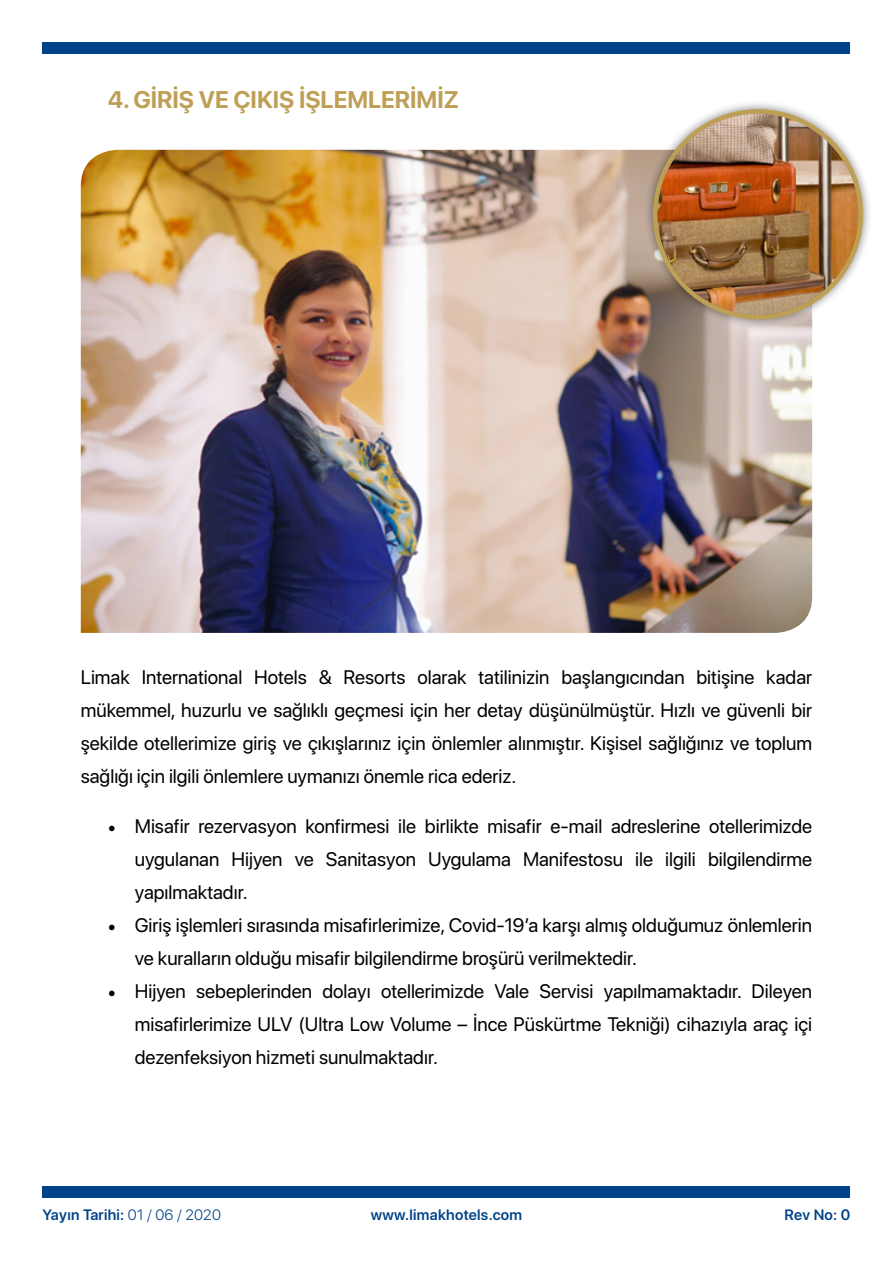
<style>
.page{position:relative;width:893px;height:1263px;background:#fff}
.page>*{position:absolute;margin:0;border:0;box-sizing:border-box;transform-origin:0 0}
.t1{font:700 24px "SF Pro Display";color:#be9f56}
.t2{font:19.5px/33px "SF Pro Display";color:#000;text-align:justify}
.t3{font:600 15px "SF Pro Display";letter-spacing:.02em;color:#004289}
.s1{font-family:"Minion Pro";font-size:21px}
.s2{font-weight:300}
</style>
<div class="page">
<div style="left:43px;top:43px;width:807px;height:11px;background:#004289"></div>
<div style="left:43px;top:1186px;width:807px;height:12px;background:#004289"></div>
<img style="left:81px;top:150px;width:731px;height:483px">
<div style="left:644px;top:100px;width:228px;height:229px;background:#000;opacity:.45"></div>
<img style="left:657px;top:114px;width:202px;height:201px;border-radius:101px">
<p class="t1" style="left:108px;top:82px;width:353px">4. GİRİŞ VE ÇIKIŞ İŞLEMLERİMİZ</p>
<p class="t2" style="left:81px;top:660px;width:733px">Limak International Hotels &amp; Resorts olarak tatilinizin başlangıcından bitişine kadar mükemmel, huzurlu ve sağlıklı geçmesi için her detay düşünülmüştür. Hızlı ve güvenli bir şekilde otellerimize giriş ve çıkışlarınız için önlemler alınmıştır. Kişisel sağlığınız ve toplum sağlığı için ilgili önlemlere uymanızı önemle rica ederiz.</p>
<p class="t2" style="left:135px;top:809px;width:679px;text-indent:-27px"><span class="s1">•</span> Misafir rezervasyon konfirmesi ile birlikte misafir e-mail adreslerine otellerimizde uygulanan Hijyen ve Sanitasyon Uygulama Manifestosu ile ilgili bilgilendirme yapılmaktadır.</p>
<p class="t2" style="left:135px;top:908px;width:679px;text-indent:-27px"><span class="s1">•</span> Giriş işlemleri sırasında misafirlerimize, Covid-19’a karşı almış olduğumuz önlemlerin ve kuralların olduğu misafir bilgilendirme broşürü verilmektedir.</p>
<p class="t2" style="left:135px;top:974px;width:679px;text-indent:-27px"><span class="s1">•</span> Hijyen sebeplerinden dolayı otellerimizde Vale Servisi yapılmamaktadır. Dileyen misafirlerimize ULV (Ultra Low Volume – İnce Püskürtme Tekniği) cihazıyla araç içi dezenfeksiyon hizmeti sunulmaktadır.</p>
<p class="t3" style="left:43px;top:1204px;width:180px">Yayın Tarihi: <span class="s2">01 / 06 / 2020</span></p>
<p class="t3" style="left:371px;top:1204px;width:153px">www.limakhotels.com</p>
<p class="t3" style="left:784px;top:1204px;width:68px">Rev No: 0</p>
</div>
